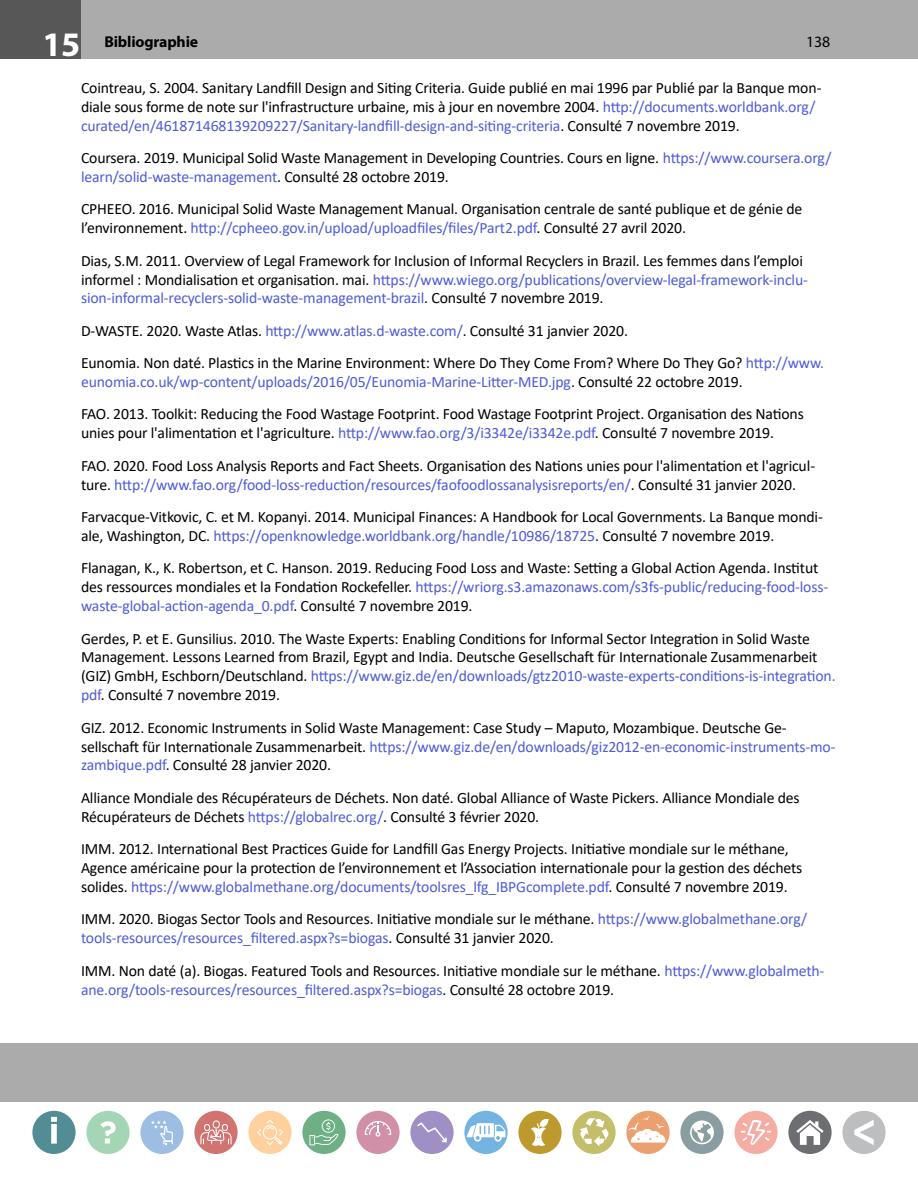
<style>
.page{position:relative;width:918px;height:1188px;background:#fff}
.page>*{position:absolute;margin:0;border:0;box-sizing:border-box;transform-origin:0 0}
.Bibliography{font:15.75px/18.9px "Calibri";letter-spacing:-.01em;color:#000}
.t1{font:700 15.75px "Myriad Pro";letter-spacing:-.01em;color:#000}
.t2{font:15.75px "Myriad Pro";color:#000}
.s1{font-size:34.5px;color:#fff}
.s2{color:#4f5cd6}
</style>
<div class="page">
<div style="left:0;top:1044px;width:918px;height:58px;background:#acabac"></div>
<div style="left:81px;top:0;width:837px;height:58px;background:#acabac"></div>
<div style="left:0;top:0;width:81px;height:58px;background:#575757"></div>
<div style="left:140px;top:1111px;width:44px;height:43px;background:#9ebde3;border-radius:50%"></div>
<svg style="left:151px;top:1121px;width:22px;height:23px"></svg>
<div style="left:410px;top:1111px;width:44px;height:43px;background:#a08fc4;border-radius:50%"></div>
<svg style="left:417px;top:1122px;width:30px;height:21px"></svg>
<div style="left:356px;top:1111px;width:44px;height:43px;background:#d190a8;border-radius:50%"></div>
<svg style="left:365px;top:1121px;width:26px;height:16px"></svg>
<div style="left:248px;top:1111px;width:44px;height:43px;background:#fed19e;border-radius:50%"></div>
<svg style="left:257px;top:1119px;width:26px;height:26px"></svg>
<div style="left:194px;top:1111px;width:44px;height:43px;background:#d17471;border-radius:50%"></div>
<svg style="left:200px;top:1120px;width:32px;height:24px"></svg>
<div style="left:680px;top:1111px;width:44px;height:43px;background:#8a9da0;border-radius:50%"></div>
<svg style="left:690px;top:1120px;width:24px;height:24px"></svg>
<div style="left:302px;top:1111px;width:44px;height:43px;background:#6eaf86;border-radius:50%"></div>
<svg style="left:309px;top:1119px;width:30px;height:26px"></svg>
<div style="left:626px;top:1111px;width:44px;height:43px;background:#eca06f;border-radius:50%"></div>
<svg style="left:628px;top:1116px;width:38px;height:27px"></svg>
<div style="left:734px;top:1111px;width:44px;height:43px;background:#f5aca2;border-radius:50%"></div>
<svg style="left:741px;top:1120px;width:30px;height:25px"></svg>
<div style="left:464px;top:1111px;width:44px;height:43px;background:#74b4e2;border-radius:50%"></div>
<svg style="left:466px;top:1123px;width:39px;height:19px"></svg>
<div style="left:518px;top:1111px;width:44px;height:43px;background:#be992e;border-radius:50%"></div>
<svg style="left:531px;top:1119px;width:18px;height:27px"></svg>
<div style="left:572px;top:1111px;width:44px;height:43px;background:#c2be69;border-radius:50%"></div>
<svg style="left:579px;top:1118px;width:30px;height:29px"></svg>
<div style="left:86px;top:1111px;width:44px;height:43px;background:#a4d6b5;border-radius:50%"></div>
<svg style="left:100px;top:1121px;width:16px;height:22px"></svg>
<div style="left:842px;top:1111px;width:44px;height:43px;background:#bcbec0;border-radius:50%"></div>
<svg style="left:854px;top:1120px;width:20px;height:25px"></svg>
<div style="left:788px;top:1111px;width:44px;height:43px;background:#6d6e71;border-radius:50%"></div>
<svg style="left:796px;top:1120px;width:28px;height:25px"></svg>
<div style="left:32px;top:1111px;width:44px;height:43px;background:#528d95;border-radius:50%"></div>
<svg style="left:51px;top:1117px;width:6px;height:27px"></svg>
<p class="t1" style="left:42px;top:32px;width:157px"><span class="s1">15</span> Bibliographie</p>
<p class="t2" style="left:806px;top:32px;width:25px">138</p>
<p class="Bibliography" style="left:81px;top:78px;width:742px">Cointreau, S. 2004. Sanitary Landfill Design and Siting Criteria. Guide publié en mai 1996 par Publié par la Banque mon&shy;diale sous forme de note sur l'infrastructure urbaine, mis à jour en novembre 2004. <span class="s2">http://documents.worldbank.org/ curated/en/461871468139209227/Sanitary-landfill-design-and-siting-criteria</span>. Consulté 7 novembre 2019.</p>
<p class="Bibliography" style="left:81px;top:148px;width:752px">Coursera. 2019. Municipal Solid Waste Management in Developing Countries. Cours en ligne. <span class="s2">https://www.coursera.org/ learn/solid-waste-management</span>. Consulté 28 octobre 2019.</p>
<p class="Bibliography" style="left:81px;top:199px;width:723px">CPHEEO. 2016. Municipal Solid Waste Management Manual. Organisation centrale de santé publique et de génie de l’environnement. <span class="s2">http://cpheeo.gov.in/upload/uploadfiles/files/Part2.pdf</span>. Consulté 27 avril 2020.</p>
<p class="Bibliography" style="left:81px;top:251px;width:729px">Dias, S.M. 2011. Overview of Legal Framework for Inclusion of Informal Recyclers in Brazil. Les femmes dans l’emploi informel : Mondialisation et organisation. mai. <span class="s2">https://www.wiego.org/publications/overview-legal-framework-inclu&shy;sion-informal-recyclers-solid-waste-management-brazil</span>. Consulté 7 novembre 2019.</p>
<p class="Bibliography" style="left:81px;top:321px;width:549px">D-WASTE. 2020. Waste Atlas. <span class="s2">http://www.atlas.d-waste.com/</span>. Consulté 31 janvier 2020.</p>
<p class="Bibliography" style="left:81px;top:353px;width:745px">Eunomia. Non daté. Plastics in the Marine Environment: Where Do They Come From? Where Do They Go? <span class="s2">http://www. eunomia.co.uk/wp-content/uploads/2016/05/Eunomia-Marine-Litter-MED.jpg</span>. Consulté 22 octobre 2019.</p>
<p class="Bibliography" style="left:81px;top:404px;width:724px">FAO. 2013. Toolkit: Reducing the Food Wastage Footprint. Food Wastage Footprint Project. Organisation des Nations unies pour l'alimentation et l'agriculture. <span class="s2">http://www.fao.org/3/i3342e/i3342e.pdf</span>. Consulté 7 novembre 2019.</p>
<p class="Bibliography" style="left:81px;top:456px;width:736px">FAO. 2020. Food Loss Analysis Reports and Fact Sheets. Organisation des Nations unies pour l'alimentation et l'agricul&shy;ture. <span class="s2">http://www.fao.org/food-loss-reduction/resources/faofoodlossanalysisreports/en/</span>. Consulté 31 janvier 2020.</p>
<p class="Bibliography" style="left:81px;top:507px;width:743px">Farvacque-Vitkovic, C. et M. Kopanyi. 2014. Municipal Finances: A Handbook for Local Governments. La Banque mondi&shy;ale, Washington, DC. <span class="s2">https://openknowledge.worldbank.org/handle/10986/18725</span>. Consulté 7 novembre 2019.</p>
<p class="Bibliography" style="left:81px;top:558px;width:749px">Flanagan, K., K. Robertson, et C. Hanson. 2019. Reducing Food Loss and Waste: Setting a Global Action Agenda. Institut des ressources mondiales et la Fondation Rockefeller. <span class="s2">https://wriorg.s3.amazonaws.com/s3fs-public/reducing-food-loss&shy;waste-global-action-agenda_0.pdf</span>. Consulté 7 novembre 2019.</p>
<p class="Bibliography" style="left:81px;top:629px;width:756px">Gerdes, P. et E. Gunsilius. 2010. The Waste Experts: Enabling Conditions for Informal Sector Integration in Solid Waste Management. Lessons Learned from Brazil, Egypt and India. Deutsche Gesellschaft für Internationale Zusammenarbeit (GIZ) GmbH, Eschborn/Deutschland. <span class="s2">https://www.giz.de/en/downloads/gtz2010-waste-experts-conditions-is-integration. pdf</span>. Consulté 7 novembre 2019.</p>
<p class="Bibliography" style="left:81px;top:718px;width:756px">GIZ. 2012. Economic Instruments in Solid Waste Management: Case Study – Maputo, Mozambique. Deutsche Ge&shy;sellschaft für Internationale Zusammenarbeit. <span class="s2">https://www.giz.de/en/downloads/giz2012-en-economic-instruments-mo&shy;zambique.pdf</span>. Consulté 28 janvier 2020.</p>
<p class="Bibliography" style="left:81px;top:788px;width:720px">Alliance Mondiale des Récupérateurs de Déchets. Non daté. Global Alliance of Waste Pickers. Alliance Mondiale des<br>Récupérateurs de Déchets <span class="s2">https://globalrec.org/</span>. Consulté 3 février 2020.</p>
<p class="Bibliography" style="left:81px;top:839px;width:723px">IMM. 2012. International Best Practices Guide for Landfill Gas Energy Projects. Initiative mondiale sur le méthane,<br>Agence américaine pour la protection de l’environnement et l’Association internationale pour la gestion des déchets solides. <span class="s2">https://www.globalmethane.org/documents/toolsres_lfg_IBPGcomplete.pdf</span>. Consulté 7 novembre 2019.</p>
<p class="Bibliography" style="left:81px;top:909px;width:728px">IMM. 2020. Biogas Sector Tools and Resources. Initiative mondiale sur le méthane. <span class="s2">https://www.globalmethane.org/ tools-resources/resources_filtered.aspx?s=biogas</span>. Consulté 31 janvier 2020.</p>
<p class="Bibliography" style="left:81px;top:961px;width:745px">IMM. Non daté (a). Biogas. Featured Tools and Resources. Initiative mondiale sur le méthane. <span class="s2">https://www.globalmeth&shy;ane.org/tools-resources/resources_filtered.aspx?s=biogas</span>. Consulté 28 octobre 2019.</p>
</div>
